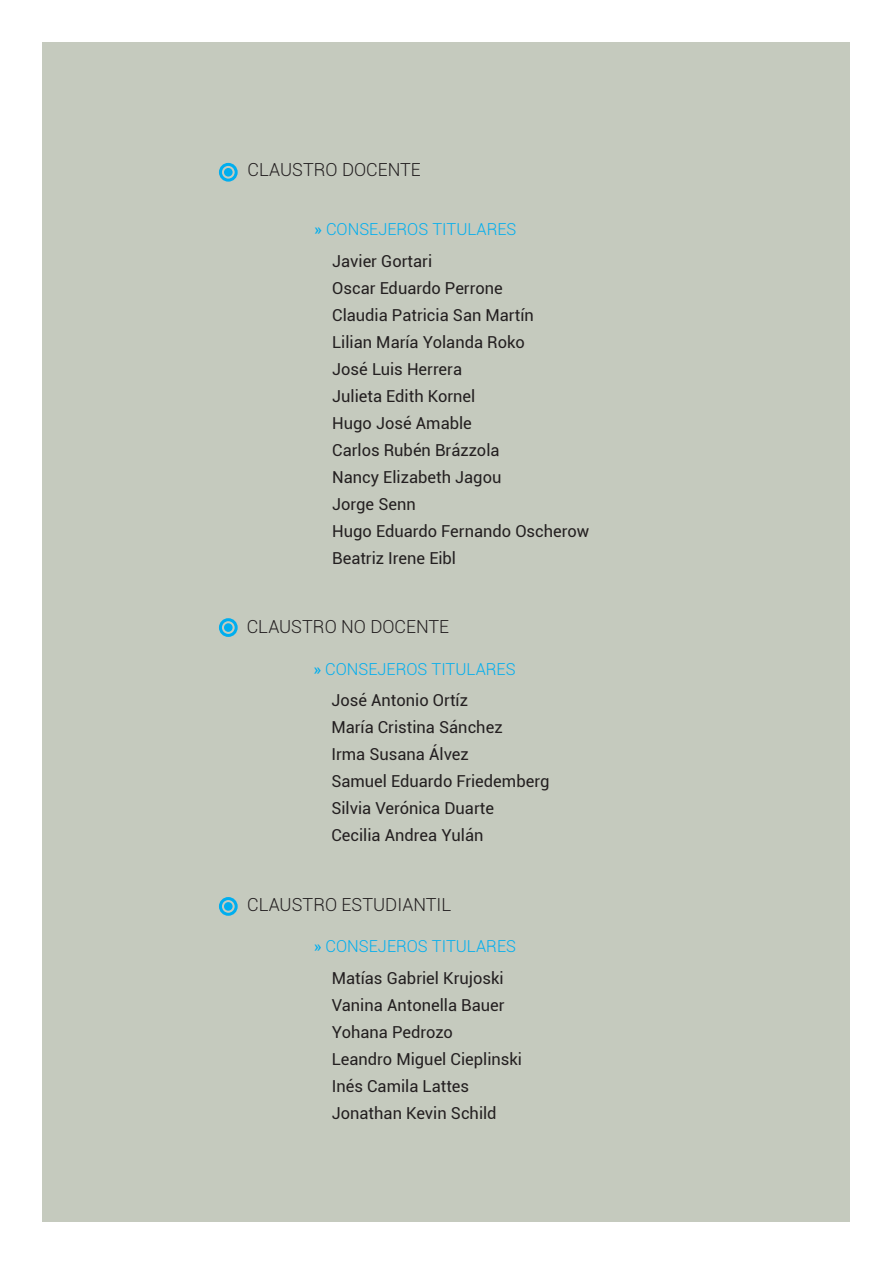
<style>
.page{position:relative;width:893px;height:1263px;background:#fff}
.page>*{position:absolute;margin:0;border:0;box-sizing:border-box;transform-origin:0 0}
.t1{font:300 18px "Roboto";color:#231f20}
.t2{font:16.5px/27px "Roboto";color:#231f20}
.t3{font:300 16.5px/31.5px "Roboto";color:#00aeef}
.s1{font-weight:400}
.s2{font-weight:400;color:#231f20}
.s3{color:#00aeef}
.s4{font-weight:300;color:#00aeef}
</style>
<div class="page">
<div style="left:43px;top:43px;width:807px;height:1178px;background:#c5cabe"></div>
<div style="left:219px;top:163px;width:19px;height:19px;border:3px solid #00aeef;border-radius:50%"></div>
<div style="left:224px;top:168px;width:9px;height:9px;background:#00aeef;border-radius:50%"></div>
<div style="left:219px;top:618px;width:19px;height:19px;border:3px solid #00aeef;border-radius:50%"></div>
<div style="left:224px;top:623px;width:9px;height:9px;background:#00aeef;border-radius:50%"></div>
<div style="left:219px;top:897px;width:19px;height:19px;border:3px solid #00aeef;border-radius:50%"></div>
<div style="left:224px;top:902px;width:9px;height:9px;background:#00aeef;border-radius:50%"></div>
<p class="t1" style="left:248px;top:158px;width:175px">CLAUSTRO DOCENTE</p>
<p class="t3" style="left:332px;top:213px;width:186px;text-indent:-18px"><span class="s1">»</span> CONSEJEROS TITULARES<br><span class="s2">Javier Gortari</span></p>
<p class="t2" style="left:332px;top:274px;width:259px">Oscar Eduardo Perrone<br>Claudia Patricia San Martín<br>Lilian María Yolanda Roko<br>José Luis Herrera<br>Julieta Edith Kornel<br>Hugo José Amable<br>Carlos Rubén Brázzola<br>Nancy Elizabeth Jagou<br>Jorge Senn<br>Hugo Eduardo Fernando Oscherow<br>Beatriz Irene Eibl</p>
<p class="t1" style="left:247px;top:614px;width:204px">CLAUSTRO NO DOCENTE</p>
<p class="t3" style="left:331px;top:652px;width:186px;text-indent:-18px"><span class="s1">»</span> CONSEJEROS TITULARES<br><span class="s2">José Antonio Ortíz</span></p>
<p class="t2" style="left:331px;top:713px;width:220px">María Cristina Sánchez<br>Irma Susana Álvez<br>Samuel Eduardo Friedemberg<br>Silvia Verónica Duarte<br>Cecilia Andrea Yulán</p>
<p class="t1" style="left:247px;top:892px;width:206px">CLAUSTRO ESTUDIANTIL</p>
<p class="t2" style="left:314px;top:930px;width:204px;line-height:31.5px;text-align:center"><span class="s3">»</span> <span class="s4">CONSEJEROS TITULARES<br></span>Matías Gabriel Krujoski</p>
<p class="t2" style="left:332px;top:991px;width:192px">Vanina Antonella Bauer<br>Yohana Pedrozo<br>Leandro Miguel Cieplinski<br>Inés Camila Lattes<br>Jonathan Kevin Schild</p>
</div>
